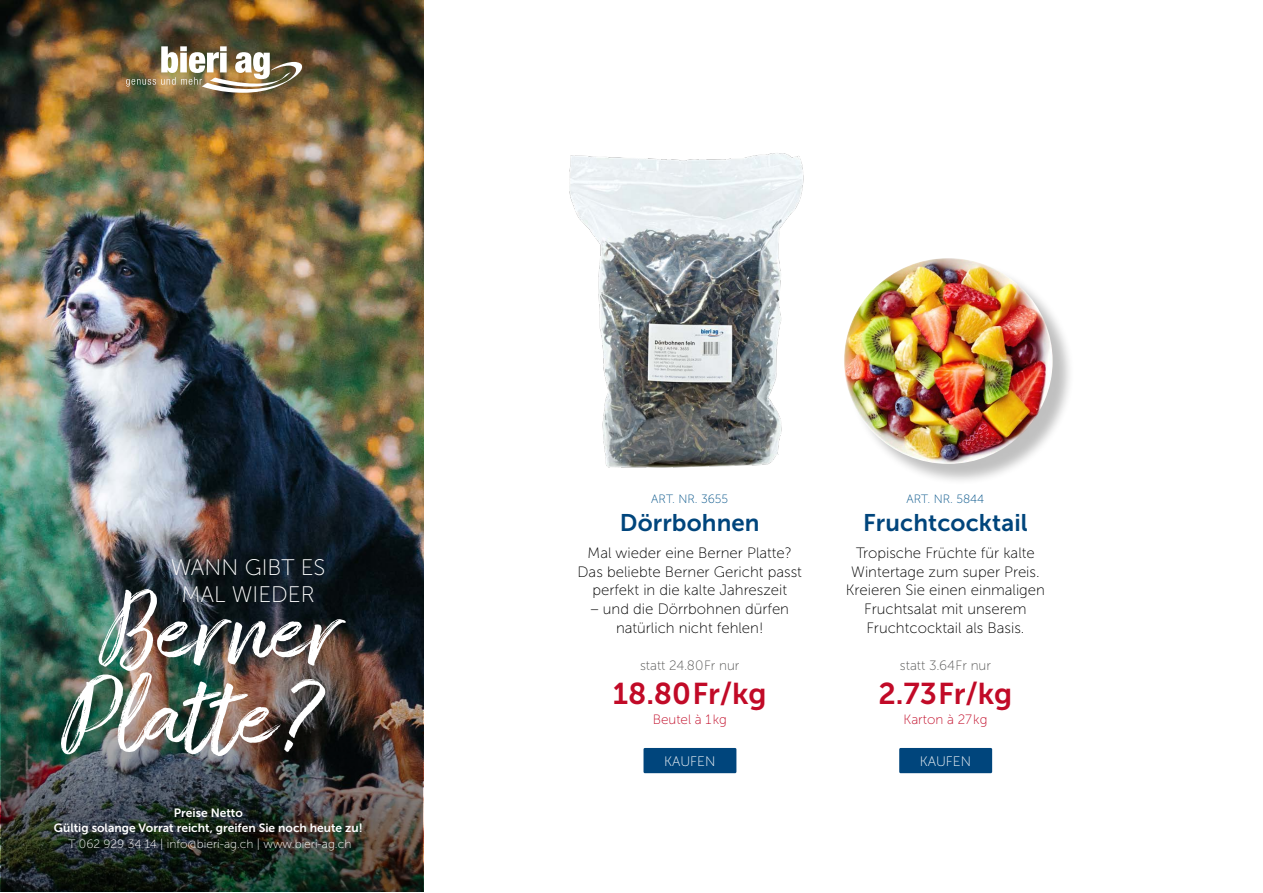
<style>
.page{position:relative;width:1263px;height:893px;background:#fff}
.page>*{position:absolute;margin:0;border:0;box-sizing:border-box;transform-origin:0 0}
.t1{font:100.5px/85.5px "Amithen";color:#fff;text-align:center}
.t2{font:30px "Museo Sans 700";color:#c10a27}
.t3{font:24px "Museo Sans 700";letter-spacing:.005em;color:#00457c}
.t4{font:22.5px/27px "Museo Sans 100";color:#fff;text-align:center}
.t5{font:15px/18.8px "Museo Sans 100";color:#000;text-align:center}
.t6{font:13.8px "Museo Sans 100";color:#fff}
.t7{font:13.5px "Museo Sans 100";color:#575756}
.t8{font:13.5px "Museo Sans 100";color:#c10a27}
.t9{font:12px/14.4px "Museo Sans 700";color:#fff;text-align:center}
.t10{font:12px "Museo Sans 100";color:#fff}
.t11{font:12px "Museo Sans 100";color:#005187}
</style>
<div class="page">
<img style="left:0;top:0;width:423px;height:892px">
<img style="left:1px;top:605px;width:421px;height:287px">
<div style="left:846px;top:261px;width:228px;height:225px;background:#000;opacity:.25"></div>
<img style="left:844px;top:258px;width:209px;height:206px">
<img style="left:569px;top:153px;width:235px;height:315px">
<img style="left:126px;top:46px;width:176px;height:47px">
<div style="left:643px;top:748px;width:93px;height:25px;background:#00457c"></div>
<div style="left:899px;top:748px;width:93px;height:25px;background:#00457c"></div>
<h3 class="t4" style="left:171px;top:554px;width:156px">WANN GIBT ES<br>MAL WIEDER</h3>
<h1 class="t1" style="left:61px;top:593px;width:279px">Berner<br>Platte?</h1>
<p class="t9" style="left:54px;top:806px;width:310px">Preise Netto<br>Gültig solange Vorrat reicht, greifen Sie noch heute zu!</p>
<p class="t10" style="left:69px;top:838px;width:284px">T 062 929 34 14 | info@bieri-ag.ch | www.bieri-ag.ch</p>
<p class="t11" style="left:651px;top:492px;width:78px">ART. NR. 3655</p>
<h3 class="t3" style="left:620px;top:509px;width:141px">Dörrbohnen</h3>
<p class="t5" style="left:577px;top:543px;width:226px">Mal wieder eine Berner Platte?<br>Das beliebte Berner Gericht passt perfekt in die kalte Jahreszeit</p>
<p class="t5" style="left:590px;top:600px;width:200px">– und die Dörrbohnen dürfen natürlich nicht fehlen!</p>
<p class="t7" style="left:640px;top:658px;width:101px">statt 24.80Fr nur</p>
<h2 class="t2" style="left:613px;top:677px;width:155px">18.80Fr/kg</h2>
<p class="t8" style="left:653px;top:712px;width:76px">Beutel à 1 kg</p>
<p class="t11" style="left:906px;top:492px;width:79px">ART. NR. 5844</p>
<h3 class="t3" style="left:863px;top:509px;width:166px">Fruchtcocktail</h3>
<p class="t5" style="left:846px;top:543px;width:201px">Tropische Früchte für kalte<br>Wintertage zum super Preis.<br>Kreieren Sie einen einmaligen<br>Fruchtsalat mit unserem<br>Fruchtcocktail als Basis.</p>
<p class="t7" style="left:900px;top:658px;width:93px">statt 3.64Fr nur</p>
<h2 class="t2" style="left:878px;top:677px;width:135px">2.73Fr/kg</h2>
<p class="t8" style="left:903px;top:712px;width:85px">Karton à 27 kg</p>
<p class="t6" style="left:664px;top:754px;width:53px">KAUFEN</p>
<p class="t6" style="left:920px;top:754px;width:53px">KAUFEN</p>
</div>
